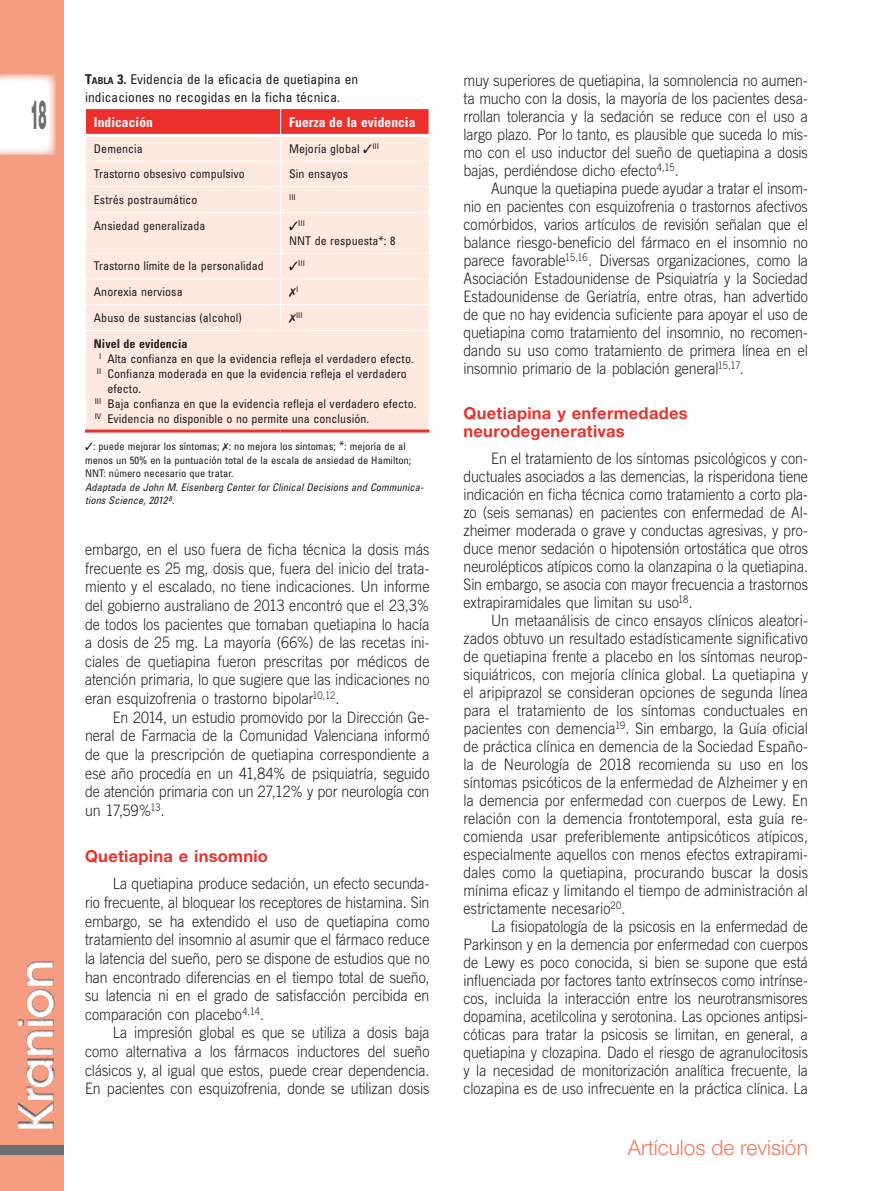
<style>
.page{position:relative;width:893px;height:1191px;background:#fff}
.page>*{position:absolute;margin:0;border:0;box-sizing:border-box;transform-origin:0 0}
.t1{font:600 48.15px "ITC Avant Garde Std";letter-spacing:-.04em;color:#fff}
.t2{font:900 40.5px "Helvetica Neue LT Std";color:#6c6d70;scale:.3 1}
.t3{font:300 21px "Helvetica Neue LT Std";color:#f3785d}
.t4{font:700 16.5px/18px "Helvetica Neue LT Std";letter-spacing:.015em;color:#ee302d}
.t5{font:300 15.75px/18px "Trade Gothic LT Std";color:#231f20;text-align:justify;scale:.9 1}
.t6{font:condensed 13.5px/18px "Univers LT Std";letter-spacing:.005em;color:#231f20}
.t7{font:700 condensed 13.5px "Univers LT Std";letter-spacing:.005em;color:#fff}
.t8{font:condensed 12px "Univers LT Std";letter-spacing:.005em;color:#231f20}
.t9{font:700 condensed 12px "Univers LT Std";letter-spacing:.005em;color:#231f20}
.t10{font:condensed 10.5px/13.5px "Univers LT Std";letter-spacing:.005em;color:#231f20}
.t11{font:italic condensed 10.5px/13.5px "Univers LT Std";letter-spacing:.005em;color:#231f20}
.t12{font:condensed 7.95px "Univers LT Std";letter-spacing:.005em;color:#231f20}
.s1{font-weight:700}
.s2{font-weight:700;font-size:9.45px}
.s3{font-size:12px}
</style>
<div class="page">
<div style="left:0;top:0;width:64px;height:1191px;background:#f69c81"></div>
<div style="left:0;top:1145px;width:64px;height:9px;background:#6c6d70"></div>
<div style="left:5px;top:900px;width:62px;height:240px;background:#231f20;opacity:.75"></div>
<svg style="left:0;top:74px;width:55px;height:81px;background:#fdf5f2"></svg>
<div style="left:86px;top:213px;width:343px;height:216px;background:#fde9e0"></div>
<hr style="left:280px;top:213px;width:1px;height:40px;background:#fff">
<hr style="left:85px;top:253px;width:196px;height:1px;background:#fff">
<hr style="left:281px;top:253px;width:148px;height:1px;background:#fff">
<hr style="left:85px;top:278px;width:196px;height:1px;background:#fff">
<hr style="left:281px;top:278px;width:148px;height:1px;background:#fff">
<hr style="left:85px;top:304px;width:196px;height:1px;background:#fff">
<hr style="left:281px;top:304px;width:148px;height:1px;background:#fff">
<svg style="left:280px;top:254px;width:1px;height:76px"></svg>
<svg style="left:86px;top:109px;width:343px;height:103px;background:#f9bbb4"></svg>
<hr style="left:85px;top:330px;width:196px;height:1px;background:#fff">
<hr style="left:281px;top:330px;width:148px;height:1px;background:#fff">
<hr style="left:85px;top:429px;width:196px;height:3px;background:#ee302d">
<hr style="left:281px;top:429px;width:148px;height:3px;background:#ee302d">
<hr style="left:86px;top:134px;width:195px;height:3px;background:#fff">
<hr style="left:281px;top:134px;width:148px;height:3px;background:#fff">
<h2 class="t2" style="left:30px;top:91px;width:56px">18</h2>
<h1 class="t1" style="left:6px;top:1133px;width:176px;rotate:-90deg">Kranion</h1>
<p class="t6" style="left:85px;top:70px;width:275px"><span class="s1">T</span><span class="s2">abla</span> <span class="s1">3.</span> Evidencia de la eficacia de quetiapina en indicaciones no recogidas en la ficha técnica.</p>
<p class="t7" style="left:94px;top:114px;width:60px">Indicación</p>
<p class="t7" style="left:289px;top:114px;width:128px">Fuerza de la evidencia</p>
<p class="t8" style="left:94px;top:141px;width:50px">Demencia</p>
<p class="t8" style="left:289px;top:141px;width:91px">Mejoría global ✓<sup>III</sup></p>
<p class="t8" style="left:94px;top:166px;width:153px">Trastorno obsesivo compulsivo</p>
<p class="t8" style="left:289px;top:166px;width:61px">Sin ensayos</p>
<p class="t8" style="left:94px;top:192px;width:105px">Estrés postraumático</p>
<p class="t12" style="left:289px;top:192px;width:8px">III</p>
<p class="t8" style="left:94px;top:218px;width:113px">Ansiedad generalizada</p>
<p class="t12" style="left:289px;top:218px;width:17px">✓III</p>
<p class="t8" style="left:289px;top:233px;width:108px">NNT de respuesta*: 8</p>
<p class="t8" style="left:94px;top:258px;width:171px">Trastorno límite de la personalidad</p>
<p class="t12" style="left:289px;top:258px;width:17px">✓III</p>
<p class="t8" style="left:94px;top:284px;width:90px">Anorexia nerviosa</p>
<p class="t12" style="left:289px;top:284px;width:11px">✗I</p>
<p class="t8" style="left:94px;top:310px;width:149px">Abuso de sustancias (alcohol)</p>
<p class="t12" style="left:289px;top:310px;width:15px">✗III</p>
<p class="t9" style="left:94px;top:336px;width:95px">Nivel de evidencia</p>
<p class="t8" style="left:99px;top:351px;width:316px"><sup>I</sup> Alta confianza en que la evidencia refleja el verdadero efecto.</p>
<p class="t8" style="left:97px;top:366px;width:311px"><sup>II</sup> Confianza moderada en que la evidencia refleja el verdadero</p>
<p class="t8" style="left:107px;top:381px;width:35px">efecto.</p>
<p class="t8" style="left:95px;top:396px;width:323px"><sup>III</sup> Baja confianza en que la evidencia refleja el verdadero efecto.</p>
<p class="t8" style="left:95px;top:411px;width:276px"><sup>IV</sup> Evidencia no disponible o no permite una conclusión.</p>
<p class="t10" style="left:85px;top:439px;width:328px">✓: puede mejorar los síntomas; ✗: no mejora los síntomas; <span class="s3">*</span>: mejoría de al menos un 50% en la puntuación total de la escala de ansiedad de Hamilton;<br>NNT: número necesario que tratar.</p>
<p class="t11" style="left:85px;top:480px;width:340px">Adaptada de John M. Eisenberg Center for Clinical Decisions and Communica&shy;tions Science, 2012 <sup>8</sup>.</p>
<p class="t5" style="left:85px;top:540px;width:384px;line-height:18.6px">embargo, en el uso fuera de ficha técnica la dosis más frecuente es 25 mg, dosis que, fuera del inicio del trata&shy;miento y el escalado, no tiene indicaciones. Un informe del gobierno australiano de 2013 encontró que el 23,3% de todos los pacientes que tomaban quetiapina lo hacía a dosis de 25 mg. La mayoría (66%) de las recetas ini&shy;ciales de quetiapina fueron prescritas por médicos de atención primaria, lo que sugiere que las indicaciones no eran esquizofrenia o trastorno bipolar<sup>10,12</sup>.</p>
<p class="t5" style="left:85px;top:707px;width:384px;line-height:18.6px;text-indent:28px">En 2014, un estudio promovido por la Dirección Ge&shy;neral de Farmacia de la Comunidad Valenciana informó de que la prescripción de quetiapina correspondiente a ese año procedía en un 41,84% de psiquiatría, seguido de atención primaria con un 27,12% y por neurología con un 17,59%<sup>13</sup>.</p>
<p class="t4" style="left:85px;top:846px;width:184px">Quetiapina e insomnio</p>
<p class="t5" style="left:85px;top:874px;width:384px;line-height:18.6px;text-indent:28px">La quetiapina produce sedación, un efecto secunda&shy;rio frecuente, al bloquear los receptores de histamina. Sin embargo, se ha extendido el uso de quetiapina como tratamiento del insomnio al asumir que el fármaco reduce la latencia del sueño, pero se dispone de estudios que no han encontrado diferencias en el tiempo total de sueño, su latencia ni en el grado de satisfacción percibida en comparación con placebo<sup>4,14</sup>.</p>
<p class="t5" style="left:85px;top:1023px;width:384px;line-height:18.6px;text-indent:28px">La impresión global es que se utiliza a dosis baja como alternativa a los fármacos inductores del sueño clásicos y, al igual que estos, puede crear dependencia.<br>En pacientes con esquizofrenia, donde se utilizan dosis</p>
<p class="t5" style="left:463px;top:71px;width:384px">muy superiores de quetiapina, la somnolencia no aumen&shy;ta mucho con la dosis, la mayoría de los pacientes desa&shy;rrollan tolerancia y la sedación se reduce con el uso a largo plazo. Por lo tanto, es plausible que suceda lo mis&shy;mo con el uso inductor del sueño de quetiapina a dosis bajas, perdiéndose dicho efecto<sup>4,15</sup>.</p>
<p class="t5" style="left:463px;top:179px;width:384px;text-indent:28px">Aunque la quetiapina puede ayudar a tratar el insom&shy;nio en pacientes con esquizofrenia o trastornos afectivos comórbidos, varios artículos de revisión señalan que el balance riesgo-beneficio del fármaco en el insomnio no parece favorable<sup>15,16</sup>. Diversas organizaciones, como la Asociación Estadounidense de Psiquiatría y la Sociedad Estadounidense de Geriatría, entre otras, han advertido de que no hay evidencia suficiente para apoyar el uso de quetiapina como tratamiento del insomnio, no recomen&shy;dando su uso como tratamiento de primera línea en el insomnio primario de la población general<sup>15,17</sup>.</p>
<p class="t4" style="left:463px;top:404px;width:226px">Quetiapina y enfermedades neurodegenerativas</p>
<p class="t5" style="left:463px;top:449px;width:384px;text-indent:28px">En el tratamiento de los síntomas psicológicos y con&shy;ductuales asociados a las demencias, la risperidona tiene indicación en ficha técnica como tratamiento a corto pla&shy;zo (seis semanas) en pacientes con enfermedad de Al&shy;zheimer moderada o grave y conductas agresivas, y pro&shy;duce menor sedación o hipotensión ortostática que otros neurolépticos atípicos como la olanzapina o la quetiapina.<br>Sin embargo, se asocia con mayor frecuencia a trastornos extrapiramidales que limitan su uso<sup>18</sup>.</p>
<p class="t5" style="left:463px;top:611px;width:384px;text-indent:28px">Un metaanálisis de cinco ensayos clínicos aleatori&shy;zados obtuvo un resultado estadísticamente significativo de quetiapina frente a placebo en los síntomas neurop&shy;siquiátricos, con mejoría clínica global. La quetiapina y el aripiprazol se consideran opciones de segunda línea para el tratamiento de los síntomas conductuales en pacientes con demencia<sup>19</sup>. Sin embargo, la Guía oficial de práctica clínica en demencia de la Sociedad Españo&shy;la de Neurología de 2018 recomienda su uso en los síntomas psicóticos de la enfermedad de Alzheimer y en la demencia por enfermedad con cuerpos de Lewy. En relación con la demencia frontotemporal, esta guía re&shy;comienda usar preferiblemente antipsicóticos atípicos, especialmente aquellos con menos efectos extrapirami&shy;dales como la quetiapina, procurando buscar la dosis mínima eficaz y limitando el tiempo de administración al estrictamente necesario<sup>20</sup>.</p>
<p class="t5" style="left:463px;top:917px;width:384px;text-indent:28px">La fisiopatología de la psicosis en la enfermedad de Parkinson y en la demencia por enfermedad con cuerpos de Lewy es poco conocida, si bien se supone que está influenciada por factores tanto extrínsecos como intrínse&shy;cos, incluida la interacción entre los neurotransmisores dopamina, acetilcolina y serotonina. Las opciones antipsi&shy;cóticas para tratar la psicosis se limitan, en general, a quetiapina y clozapina. Dado el riesgo de agranulocitosis y la necesidad de monitorización analítica frecuente, la clozapina es de uso infrecuente en la práctica clínica. La</p>
<h3 class="t3" style="left:628px;top:1134px;width:182px">Artículos de revisión</h3>
</div>
